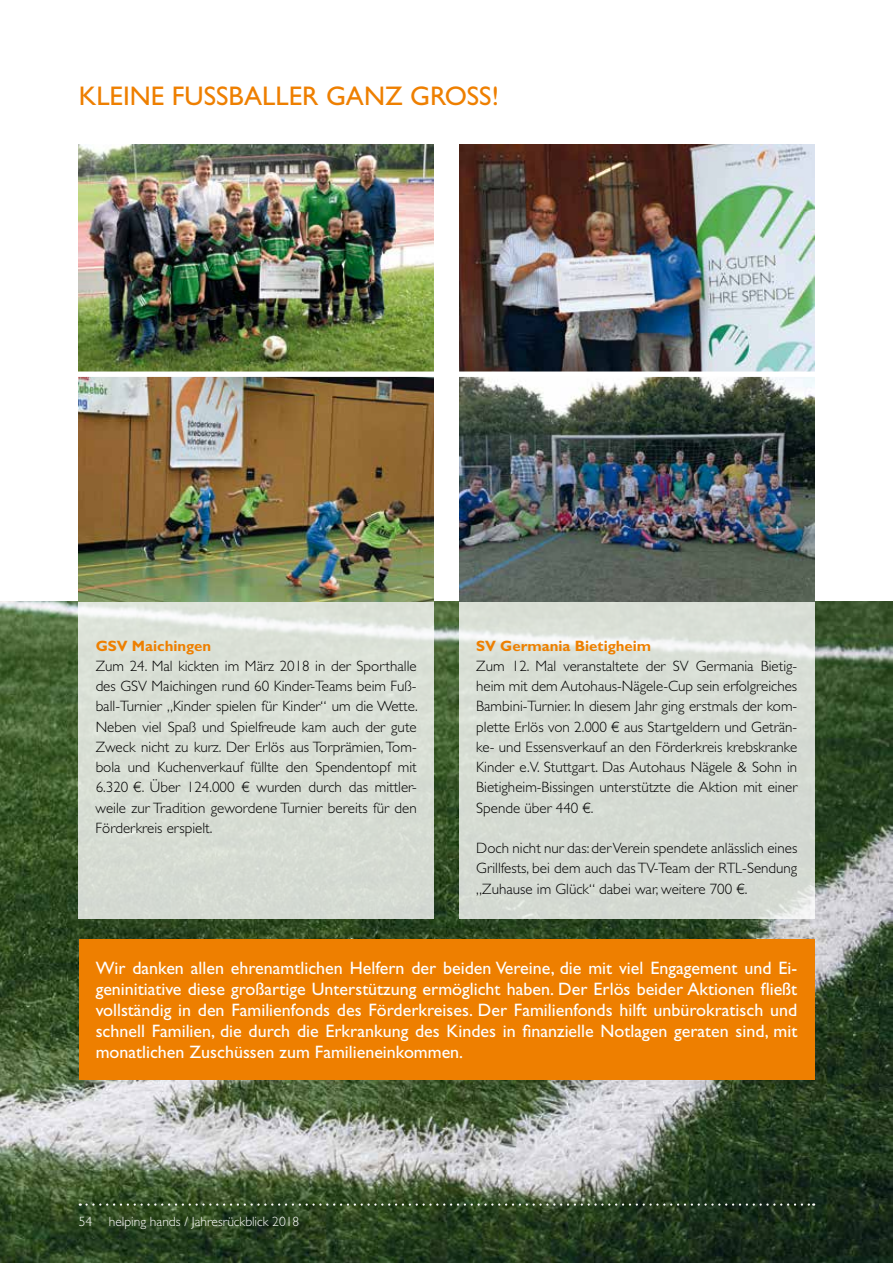
<style>
.page{position:relative;width:893px;height:1263px;background:#fff}
.page>*{position:absolute;margin:0;border:0;box-sizing:border-box;transform-origin:0 0}
.t1{font:27px "Gill Sans";color:#ee7f00}
.t2{font:18px/21px "Gill Sans";color:#fff;text-align:justify}
.t3{font:300 15px/20.2px "Gill Sans";color:#000;text-align:justify}
.t4{font:700 15px "Gill Sans";color:#ee7f00}
.t5{font:300 13.5px "Gill Sans";color:#fff}
</style>
<div class="page">
<img style="left:0;top:602px;width:893px;height:661px">
<div style="left:79px;top:940px;width:735px;height:140px;background:#ee7f00"></div>
<div style="left:459px;top:602px;width:355px;height:316px;background:#d6dcd4"></div>
<svg style="left:87px;top:1203px;width:727px;height:3px;background:#53664a"></svg>
<div style="left:79px;top:602px;width:355px;height:316px;background:#d8ded5"></div>
<img style="left:79px;top:377px;width:355px;height:225px">
<img style="left:79px;top:145px;width:355px;height:226px">
<img style="left:459px;top:145px;width:355px;height:226px">
<img style="left:459px;top:377px;width:355px;height:225px">
<hr style="left:892px;top:904px;width:1px;height:274px;background:#fde7d0">
<h1 class="t1" style="left:79px;top:81px;width:422px">KLEINE FUSSBALLER GANZ GROSS!</h1>
<p class="t4" style="left:96px;top:637px;width:117px">GSV Maichingen</p>
<p class="t3" style="left:96px;top:656px;width:324px">Zum 24. Mal kickten im März 2018 in der Sporthalle des GSV Maichingen rund 60 Kinder-Teams beim Fuß&shy;ball-Turnier „Kinder spielen für Kinder“ um die Wette.<br>Neben viel Spaß und Spielfreude kam auch der gute Zweck nicht zu kurz. Der Erlös aus Torprämien, Tom&shy;bola und Kuchenverkauf füllte den Spendentopf mit 6.320 €. Über 124.000 € wurden durch das mittler&shy;weile zur Tradition gewordene Turnier bereits für den Förderkreis erspielt.</p>
<p class="t4" style="left:476px;top:637px;width:177px">SV Germania Bietigheim</p>
<p class="t3" style="left:476px;top:656px;width:323px">Zum 12. Mal veranstaltete der SV Germania Bietig&shy;heim mit dem Autohaus-Nägele-Cup sein erfolgreiches Bambini-Turnier. In diesem Jahr ging erstmals der kom&shy;plette Erlös von 2.000 € aus Startgeldern und Geträn&shy;ke- und Essensverkauf an den Förderkreis krebskranke Kinder e.V. Stuttgart. Das Autohaus Nägele &amp; Sohn in Bietigheim-Bissingen unterstützte die Aktion mit einer Spende über 440 €.</p>
<p class="t3" style="left:476px;top:838px;width:323px">Doch nicht nur das: der Verein spendete anlässlich eines Grillfests, bei dem auch das TV-Team der RTL-Sendung „Zuhause im Glück“ dabei war, weitere 700 €.</p>
<p class="t2" style="left:96px;top:958px;width:703px">Wir danken allen ehrenamtlichen Helfern der beiden Vereine, die mit viel Engagement und Ei&shy;geninitiative diese großartige Unterstützung ermöglicht haben. Der Erlös beider Aktionen fließt vollständig in den Familienfonds des Förderkreises. Der Familienfonds hilft unbürokratisch und schnell Familien, die durch die Erkrankung des Kindes in finanzielle Notlagen geraten sind, mit monatlichen Zuschüssen zum Familieneinkommen.</p>
<p class="t5" style="left:79px;top:1214px;width:222px">54 helping hands / Jahresrückblick 2018</p>
</div>
